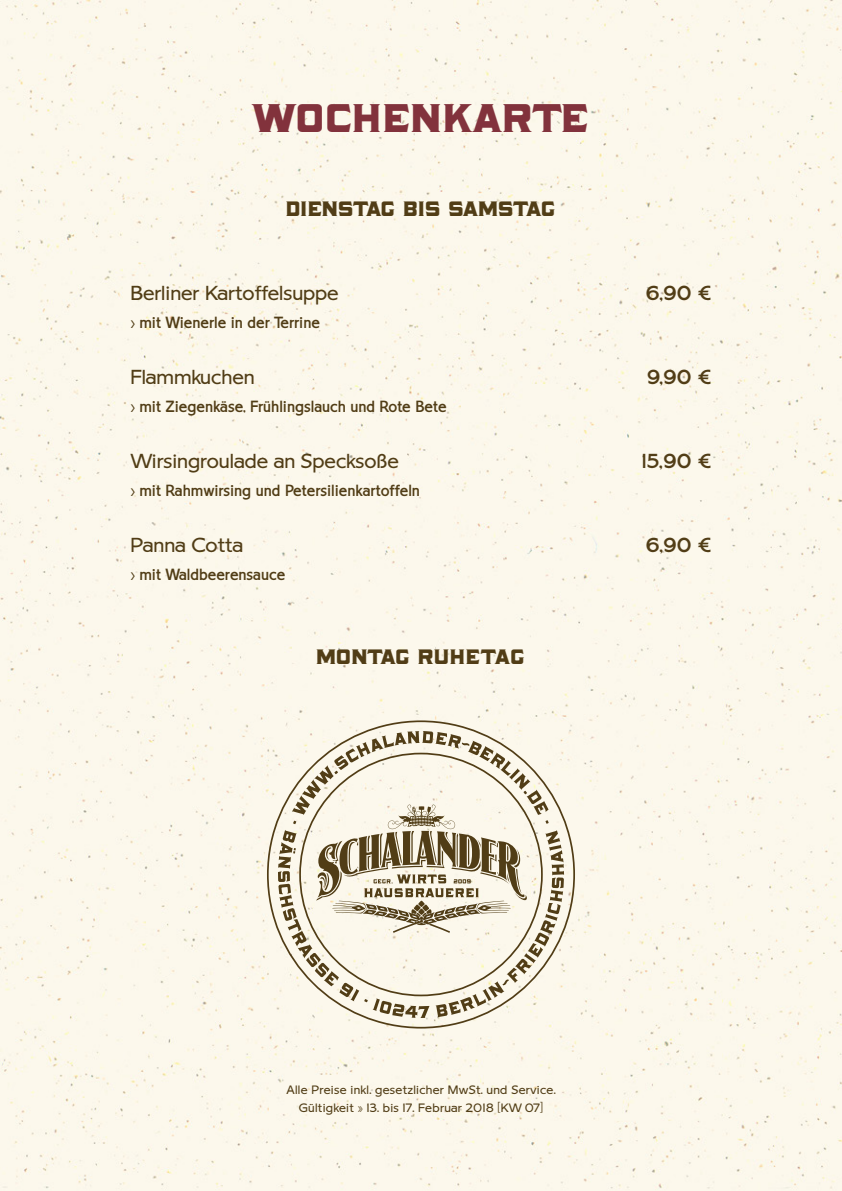
<style>
.page{position:relative;width:842px;height:1191px;background:#fcf8ec}
.page>*{position:absolute;margin:0;border:0;box-sizing:border-box;transform-origin:0 0}
.Head_Kapitel{font:46px "LHF Naylorville";letter-spacing:-.005em;color:#82323c}
.Head_Kategorie{font:24px "LHF Naylorville";letter-spacing:-.025em;color:#513d16}
.Head_Kategorie-2{font:24px "LHF Naylorville";letter-spacing:.015em;color:#513d16}
.Gericht{font:20px "LHF Chesham Sans LIGHT";color:#513d16}
.Preis{font:20px "LHF Chesham Sans REGULAR";letter-spacing:.025em;color:#513d16}
.t1{font:16px "LHF Chesham Sans SLIM";color:#513d16}
.Gericht_Zusatz{font:12px "LHF Chesham Sans LIGHT";letter-spacing:.025em;color:#513d16}
.s1{font-family:"LHF Chesham Sans BOLD"}
</style>
<div class="page">
<svg style="left:267px;top:720px;width:308px;height:308px;background:#f2eddf"></svg>
<svg style="left:278px;top:830px;width:286px;height:188px;background:#e3dccc"></svg>
<svg style="left:292px;top:731px;width:257px;height:203px;background:#d7d0be"></svg>
<p class="Head_Kapitel" style="left:252px;top:96px;width:340px">WOCHENKARTE</p>
<p class="Head_Kategorie" style="left:286px;top:197px;width:271px">DIENSTAG BIS SAMSTAG</p>
<p class="Gericht" style="left:130px;top:282px;width:210px">Berliner Kartoffelsuppe</p>
<p class="t1" style="left:130px;top:313px;width:191px">› mit Wienerle in der Terrine</p>
<p class="Gericht" style="left:130px;top:366px;width:126px">Flammkuchen</p>
<p class="t1" style="left:130px;top:397px;width:318px">› mit Ziegenkäse, Frühlingslauch und Rote Bete</p>
<p class="Gericht" style="left:130px;top:450px;width:270px">Wirsingroulade an Specksoße</p>
<p class="t1" style="left:130px;top:481px;width:291px">› mit Rahmwirsing und Petersilienkartoffeln</p>
<p class="Gericht" style="left:130px;top:534px;width:114px">Panna Cotta</p>
<p class="t1" style="left:130px;top:565px;width:156px">› mit Waldbeerensauce</p>
<p class="Head_Kategorie-2" style="left:317px;top:645px;width:210px">MONTAG RUHETAG</p>
<p class="Preis" style="left:646px;top:282px;width:67px">6,90 €</p>
<p class="Preis" style="left:647px;top:366px;width:66px">9,90 €</p>
<p class="Preis" style="left:642px;top:450px;width:71px">15,90 €</p>
<p class="Preis" style="left:646px;top:534px;width:67px">6,90 €</p>
<p class="Gericht_Zusatz" style="left:286px;top:1082px;width:270px">Alle Preise inkl. gesetzlicher MwSt. und Service.</p>
<p class="Gericht_Zusatz" style="left:299px;top:1100px;width:246px">Gültigkeit » 13. bis 17. Februar 2018 <span class="s1">[</span>KW 07<span class="s1">]</span></p>
</div>
